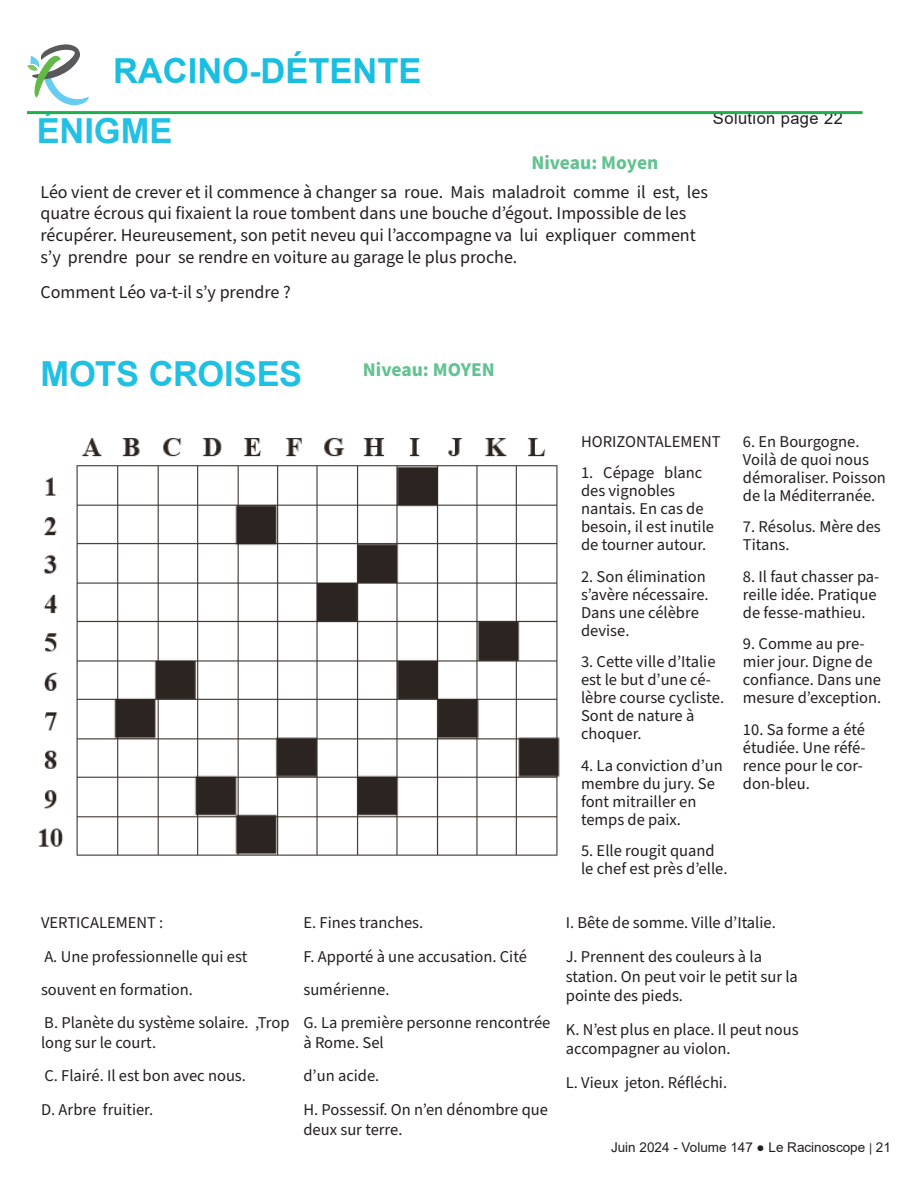
<style>
.page{position:relative;width:918px;height:1188px;background:#fff}
.page>*{position:absolute;margin:0;border:0;box-sizing:border-box;transform-origin:0 0}
.Texte_d_introduction{font:700 34.5px "Arial";color:#1abee1}
.t1{font:700 34.5px "Arial";letter-spacing:-.005em;color:#20c0e3}
.t2{font:700 34.5px "Arial";color:#22c0e2}
.Texte_d_introduction-2{font:700 19.5px "Source Sans Pro";color:#63c292}
.Texte_d_introduction-3{font:18px/21.6px "Source Sans Pro";color:#231f20}
.Texte_d_introduction-4{font:16.5px/18px "Source Sans Pro";color:#231f20}
.Corps_de_texte_11{font:16.5px "Arial";letter-spacing:.025em;color:#231f20}
.t3{font:13.5px "Arial";color:#231f20}
.s1{font-size:12px}
</style>
<div class="page">
<svg style="left:27px;top:44px;width:62px;height:61px"></svg>
<hr style="left:27px;top:111px;width:836px;height:3px;background:#1eb14b">
<img style="left:38px;top:438px;width:522px;height:418px">
<p class="Texte_d_introduction" style="left:113px;top:47px;width:310px">RACINO-DÉTENTE</p>
<p class="t2" style="left:37px;top:107px;width:137px">ÉNIGME</p>
<p class="Corps_de_texte_11" style="left:713px;top:107px;width:132px">Solution page 22</p>
<p class="Texte_d_introduction-2" style="left:531px;top:149px;width:129px">Niveau: Moyen</p>
<p class="Texte_d_introduction-3" style="left:40px;top:182px;width:669px">Léo vient de crever et il commence à changer sa roue. Mais maladroit comme il est, les quatre écrous qui fixaient la roue tombent dans une bouche d’égout. Impossible de les récupérer. Heureusement, son petit neveu qui l’accompagne va lui expliquer comment s’y prendre pour se rendre en voiture au garage le plus proche.</p>
<p class="Texte_d_introduction-3" style="left:40px;top:281px;width:252px">Comment Léo va-t-il s’y prendre ?</p>
<p class="t1" style="left:40px;top:349px;width:263px">MOTS CROISES</p>
<p class="Texte_d_introduction-2" style="left:363px;top:357px;width:133px">Niveau: MOYEN</p>
<p class="Texte_d_introduction-4" style="left:41px;top:914px;width:124px">VERTICALEMENT :</p>
<p class="Texte_d_introduction-4" style="left:44px;top:948px;width:204px">A. Une professionnelle qui est</p>
<p class="Texte_d_introduction-4" style="left:41px;top:981px;width:153px">souvent en formation.</p>
<p class="Texte_d_introduction-4" style="left:41px;top:1013px;width:250px;line-height:19.8px">B. Planète du système solaire. ,Trop long sur le court.</p>
<p class="Texte_d_introduction-4" style="left:44px;top:1067px;width:203px">C. Flairé. Il est bon avec nous.</p>
<p class="Texte_d_introduction-4" style="left:41px;top:1101px;width:114px">D. Arbre fruitier.</p>
<p class="Texte_d_introduction-4" style="left:303px;top:914px;width:121px">E. Fines tranches.</p>
<p class="Texte_d_introduction-4" style="left:303px;top:948px;width:225px">F. Apporté à une accusation. Cité</p>
<p class="Texte_d_introduction-4" style="left:303px;top:981px;width:88px">sumérienne.</p>
<p class="Texte_d_introduction-4" style="left:303px;top:1013px;width:249px;line-height:19.8px">G. La première personne rencontrée à Rome. Sel</p>
<p class="Texte_d_introduction-4" style="left:303px;top:1067px;width:77px">d’un acide.</p>
<p class="Texte_d_introduction-4" style="left:303px;top:1100px;width:246px;line-height:19.8px">H. Possessif. On n’en dénombre que deux sur terre.</p>
<p class="Texte_d_introduction-4" style="left:581px;top:433px;width:141px">HORIZONTALEMENT</p>
<p class="Texte_d_introduction-4" style="left:581px;top:464px;width:135px">1. Cépage blanc des vignobles nantais. En cas de besoin, il est inutile de tourner autour.</p>
<p class="Texte_d_introduction-4" style="left:581px;top:568px;width:129px">2. Son élimination s’avère nécessaire.<br>Dans une célèbre devise.</p>
<p class="Texte_d_introduction-4" style="left:581px;top:653px;width:145px">3. Cette ville d’Italie est le but d’une cé&shy;lèbre course cycliste.<br>Sont de nature à choquer.</p>
<p class="Texte_d_introduction-4" style="left:581px;top:757px;width:143px">4. La conviction d’un membre du jury. Se font mitrailler en temps de paix.</p>
<p class="Texte_d_introduction-4" style="left:581px;top:842px;width:148px">5. Elle rougit quand le chef est près d’elle.</p>
<p class="Texte_d_introduction-4" style="left:743px;top:433px;width:145px">6. En Bourgogne.<br>Voilà de quoi nous démoraliser. Poisson de la Méditerranée.</p>
<p class="Texte_d_introduction-4" style="left:743px;top:518px;width:139px">7. Résolus. Mère des<br>Titans.</p>
<p class="Texte_d_introduction-4" style="left:743px;top:568px;width:138px">8. Il faut chasser pa&shy;reille idée. Pratique de fesse-mathieu.</p>
<p class="Texte_d_introduction-4" style="left:743px;top:635px;width:140px">9. Comme au pre&shy;mier jour. Digne de confiance. Dans une mesure d’exception.</p>
<p class="Texte_d_introduction-4" style="left:743px;top:721px;width:124px">10. Sa forme a été étudiée. Une réfé&shy;rence pour le cor&shy;don-bleu.</p>
<p class="Texte_d_introduction-4" style="left:566px;top:914px;width:212px">I. Bête de somme. Ville d’Italie.</p>
<p class="Texte_d_introduction-4" style="left:566px;top:947px;width:234px;line-height:19.8px">J. Prennent des couleurs à la station. On peut voir le petit sur la pointe des pieds.</p>
<p class="Texte_d_introduction-4" style="left:566px;top:1020px;width:234px;line-height:19.8px">K. N’est plus en place. Il peut nous accompagner au violon.</p>
<p class="Texte_d_introduction-4" style="left:566px;top:1074px;width:163px">L. Vieux jeton. Réfléchi.</p>
<p class="t3" style="left:611px;top:1138px;width:281px">Juin 2024 - Volume 147 ● Le Racinoscope <span class="s1">|</span> 21</p>
</div>
